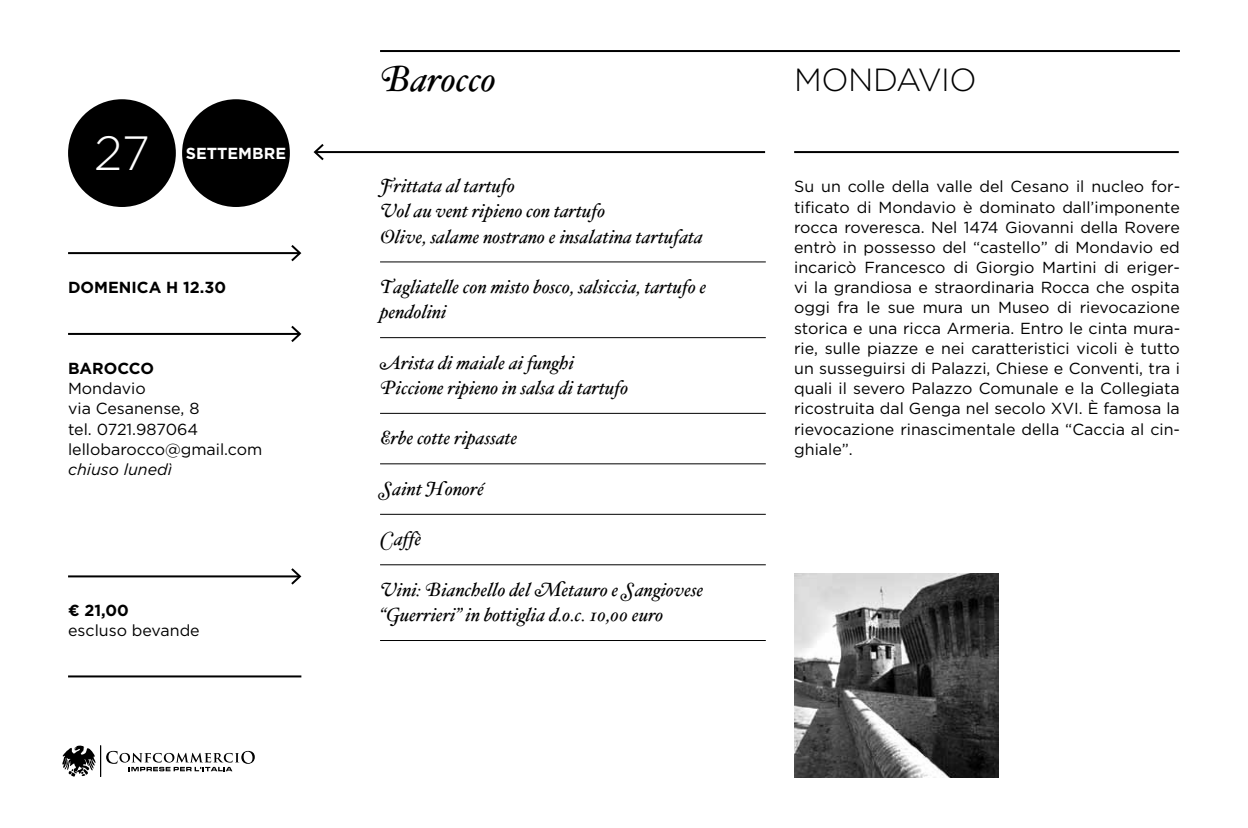
<style>
.page{position:relative;width:1248px;height:828px;background:#fff}
.page>*{position:absolute;margin:0;border:0;box-sizing:border-box;transform-origin:0 0}
.t1{font:300 48px "Gotham";color:#fff}
.t2{font:36px "Hoefler Text Regular Italic Swash";color:#000}
.t3{font:300 32px "Gotham";letter-spacing:-.015em;color:#000}
.t4{font:19px/25.2px "Hoefler Text Regular Italic Swash";color:#000}
.t5{font:16px/20.2px "Gotham";color:#000;text-align:justify}
.t6{font:700 16px "Gotham";color:#000}
.t7{font:italic 16px "Gotham";color:#000}
.t8{font:700 16px "Gotham";color:#fff}
</style>
<div class="page">
<svg style="left:62px;top:745px;width:193px;height:32px"></svg>
<hr style="left:380px;top:261px;width:385px;height:1px;background:#000">
<hr style="left:380px;top:337px;width:385px;height:1px;background:#000">
<hr style="left:380px;top:413px;width:385px;height:1px;background:#000">
<hr style="left:380px;top:463px;width:385px;height:1px;background:#000">
<hr style="left:380px;top:514px;width:385px;height:1px;background:#000">
<hr style="left:380px;top:564px;width:385px;height:1px;background:#000">
<hr style="left:380px;top:640px;width:385px;height:1px;background:#000">
<hr style="left:315px;top:151px;width:450px;height:2px;background:#000">
<svg style="left:313px;top:144px;width:13px;height:17px"></svg>
<hr style="left:794px;top:151px;width:384px;height:2px;background:#000">
<hr style="left:68px;top:252px;width:232px;height:2px;background:#000">
<svg style="left:289px;top:245px;width:13px;height:17px"></svg>
<hr style="left:68px;top:575px;width:232px;height:2px;background:#000">
<svg style="left:289px;top:568px;width:13px;height:17px"></svg>
<hr style="left:68px;top:333px;width:232px;height:2px;background:#000">
<svg style="left:289px;top:325px;width:13px;height:17px"></svg>
<hr style="left:68px;top:675px;width:233px;height:2px;background:#000">
<div style="left:182px;top:99px;width:108px;height:108px;background:#000;border-radius:50%"></div>
<div style="left:68px;top:99px;width:108px;height:108px;background:#000;border-radius:50%"></div>
<hr style="left:380px;top:50px;width:799px;height:2px;background:#000">
<img style="left:794px;top:573px;width:204px;height:204px">
<h1 class="t1" style="left:94px;top:123px;width:57px">27</h1>
<p class="t8" style="left:186px;top:143px;width:12px">SETTEMBRE</p>
<p class="t6" style="left:68px;top:278px;width:159px">DOMENICA H 12.30</p>
<p class="t6" style="left:68px;top:358px;width:87px">BAROCCO</p>
<p class="t5" style="left:68px;top:378px;width:196px;text-align:left">Mondavio<br>via Cesanense, 8<br>tel. 0721.987064 lellobarocco@gmail.com</p>
<p class="t7" style="left:68px;top:459px;width:105px">chiuso lunedì</p>
<p class="t6" style="left:68px;top:601px;width:62px">€ 21,00</p>
<p class="t5" style="left:68px;top:620px;width:133px">escluso bevande</p>
<h2 class="t2" style="left:380px;top:58px;width:118px">Barocco</h2>
<h3 class="t3" style="left:794px;top:60px;width:184px">MONDAVIO</h3>
<p class="t4" style="left:380px;top:175px;width:324px">Frittata al tartufo<br>Vol au vent ripieno con tartufo<br>Olive, salame nostrano e insalatina tartufata</p>
<p class="t4" style="left:380px;top:276px;width:328px">Tagliatelle con misto bosco, salsiccia, tartufo e pendolini</p>
<p class="t4" style="left:380px;top:352px;width:250px">Arista di maiale ai funghi<br>Piccione ripieno in salsa di tartufo</p>
<p class="t4" style="left:380px;top:427px;width:139px">Erbe cotte ripassate</p>
<p class="t4" style="left:380px;top:478px;width:106px">Saint Honoré</p>
<p class="t4" style="left:380px;top:528px;width:43px">Caffè</p>
<p class="t4" style="left:380px;top:579px;width:325px">Vini: Bianchello del Metauro e Sangiovese “Guerrieri” in bottiglia d.o.c. 10,00 euro</p>
<p class="t5" style="left:794px;top:176px;width:387px">Su un colle della valle del Cesano il nucleo for&shy;tificato di Mondavio è dominato dall’imponente rocca roveresca. Nel 1474 Giovanni della Rovere entrò in possesso del “castello” di Mondavio ed incaricò Francesco di Giorgio Martini di eriger&shy;vi la grandiosa e straordinaria Rocca che ospita oggi fra le sue mura un Museo di rievocazione storica e una ricca Armeria. Entro le cinta mura&shy;rie, sulle piazze e nei caratteristici vicoli è tutto un susseguirsi di Palazzi, Chiese e Conventi, tra i quali il severo Palazzo Comunale e la Collegiata ricostruita dal Genga nel secolo XVI. È famosa la rievocazione rinascimentale della “Caccia al cin&shy;ghiale”.</p>
</div>
